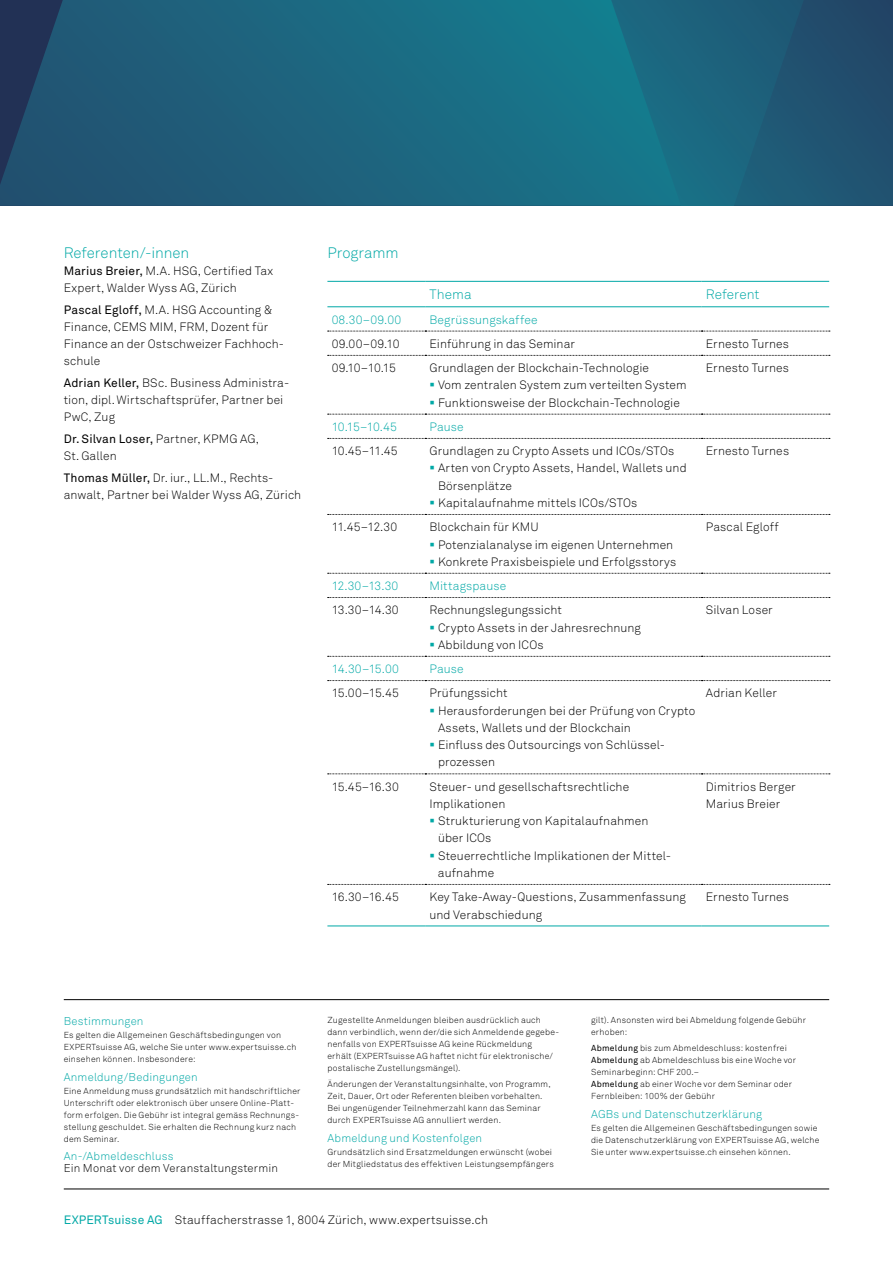
<style>
.page{position:relative;width:893px;height:1263px;background:#fff}
.page>*{position:absolute;margin:0;border:0;box-sizing:border-box;transform-origin:0 0}
.t1{font:15px "Akkurat Light Pro";color:#00a8a6}
.t2{font:13.5px "Akkurat Light Pro";letter-spacing:.005em;color:#00a8a6}
.t3{font:12px/17.2px "Akkurat Light Pro";letter-spacing:.01em;color:#000}
.t4{font:12px "Akkurat Light Pro";letter-spacing:.01em;color:#00a8a6}
.t5{font:12px "Akkurat Pro";letter-spacing:.01em;color:#000}
.t6{font:11.25px "Akkurat Light Pro";letter-spacing:.015em;color:#00a8a6}
.t7{font:11.25px "Akkurat Light Pro";letter-spacing:.015em;color:#000}
.t8{font:8.7px/12px "Akkurat Light Pro";letter-spacing:.025em;color:#000}
.s1{font-family:"Akkurat Pro"}
.s2{font-family:"Akkurat Light Pro"}
.s3{font-family:"Akkurat Pro";color:#00a8a6}
</style>
<div class="page">
<hr style="left:64px;top:999px;width:765px;height:1px;background:#000">
<hr style="left:64px;top:1189px;width:765px;height:1px;background:#000">
<svg style="left:0;top:0;width:607px;height:206px;background:#1d627c"></svg>
<svg style="left:607px;top:0;width:286px;height:206px;background:#1d5e79"></svg>
<hr style="left:327px;top:281px;width:98px;height:1px;background:#00a8a6">
<hr style="left:425px;top:281px;width:277px;height:1px;background:#00a8a6">
<hr style="left:702px;top:281px;width:127px;height:1px;background:#00a8a6">
<hr style="left:327px;top:306px;width:98px;height:1px;background:#00a8a6">
<hr style="left:425px;top:306px;width:277px;height:1px;background:#00a8a6">
<hr style="left:702px;top:306px;width:127px;height:1px;background:#00a8a6">
<svg style="left:328px;top:331px;width:502px;height:1px"></svg>
<svg style="left:328px;top:355px;width:502px;height:1px"></svg>
<svg style="left:328px;top:414px;width:502px;height:1px"></svg>
<svg style="left:328px;top:438px;width:502px;height:1px"></svg>
<svg style="left:328px;top:514px;width:502px;height:1px"></svg>
<svg style="left:328px;top:573px;width:502px;height:1px"></svg>
<svg style="left:328px;top:597px;width:502px;height:1px"></svg>
<svg style="left:328px;top:656px;width:502px;height:1px"></svg>
<svg style="left:328px;top:680px;width:502px;height:1px"></svg>
<svg style="left:328px;top:774px;width:502px;height:1px"></svg>
<hr style="left:327px;top:926px;width:98px;height:1px;background:#00a8a6">
<hr style="left:425px;top:926px;width:277px;height:1px;background:#00a8a6">
<svg style="left:328px;top:884px;width:502px;height:1px"></svg>
<hr style="left:702px;top:926px;width:127px;height:1px;background:#00a8a6">
<p class="t1" style="left:64px;top:243px;width:127px">Referenten/-innen</p>
<p class="t3" style="left:64px;top:262px;width:211px"><span class="s1">Marius Breier,</span> M.A. HSG, Certified Tax<br>Expert, Walder Wyss AG, Zürich</p>
<p class="t3" style="left:64px;top:301px;width:222px"><span class="s1">Pascal Egloff,</span> M.A. HSG Accounting &amp;<br>Finance, CEMS MIM, FRM, Dozent für<br>Finance an der Ostschweizer Fachhoch&shy;schule</p>
<p class="t3" style="left:64px;top:374px;width:227px"><span class="s1">Adrian Keller,</span> BSc. Business Administra&shy;tion, dipl.Wirtschaftsprüfer, Partner bei<br>PwC, Zug</p>
<p class="t5" style="left:64px;top:432px;width:197px">Dr. Silvan Loser, <span class="s2">Partner, KPMG AG,</span></p>
<p class="t3" style="left:64px;top:445px;width:211px;line-height:21.5px">St. Gallen<br><span class="s1">Thomas Müller,</span> Dr. iur., LL.M., Rechts-</p>
<p class="t3" style="left:64px;top:486px;width:239px">anwalt, Partner bei Walder Wyss AG, Zürich</p>
<p class="t1" style="left:327px;top:243px;width:73px">Programm</p>
<p class="t2" style="left:429px;top:287px;width:44px">Thema</p>
<p class="t2" style="left:706px;top:287px;width:55px">Referent</p>
<p class="t4" style="left:332px;top:312px;width:71px">08.30–09.00</p>
<p class="t4" style="left:429px;top:312px;width:110px">Begrüssungskaffee</p>
<p class="t3" style="left:332px;top:335px;width:69px">09.00–09.10</p>
<p class="t3" style="left:429px;top:335px;width:147px">Einführung in das Seminar</p>
<p class="t3" style="left:706px;top:335px;width:85px">Ernesto Turnes</p>
<p class="t3" style="left:332px;top:360px;width:66px">09.10–10.15</p>
<p class="t3" style="left:438px;top:360px;width:250px;text-indent:-9px">Grundlagen der Blockchain-Technologie<br>Vom zentralen System zum verteilten System<br>Funktionsweise der Blockchain-Technologie</p>
<p class="t3" style="left:706px;top:360px;width:85px">Ernesto Turnes</p>
<p class="t4" style="left:332px;top:420px;width:67px">10.15–10.45</p>
<p class="t4" style="left:429px;top:420px;width:36px">Pause</p>
<p class="t3" style="left:332px;top:443px;width:67px">10.45–11.45</p>
<p class="t3" style="left:438px;top:443px;width:250px;text-indent:-9px">Grundlagen zu Crypto Assets und ICOs/STOs Arten von Crypto Assets, Handel, Wallets und Börsenplätze<br>Kapitalaufnahme mittels ICOs/STOs</p>
<p class="t3" style="left:706px;top:443px;width:85px">Ernesto Turnes</p>
<p class="t3" style="left:332px;top:519px;width:67px">11.45–12.30</p>
<p class="t3" style="left:438px;top:519px;width:240px;text-indent:-9px">Blockchain für KMU<br>Potenzialanalyse im eigenen Unternehmen<br>Konkrete Praxisbeispiele und Erfolgsstorys</p>
<p class="t3" style="left:706px;top:519px;width:74px">Pascal Egloff</p>
<p class="t4" style="left:332px;top:579px;width:68px">12.30–13.30</p>
<p class="t4" style="left:429px;top:579px;width:78px">Mittagspause</p>
<p class="t3" style="left:332px;top:602px;width:68px">13.30–14.30</p>
<p class="t3" style="left:438px;top:602px;width:204px;text-indent:-9px">Rechnungslegungssicht<br>Crypto Assets in der Jahresrechnung<br>Abbildung von ICOs</p>
<p class="t3" style="left:706px;top:602px;width:68px">Silvan Loser</p>
<p class="t4" style="left:332px;top:662px;width:69px">14.30–15.00</p>
<p class="t4" style="left:430px;top:662px;width:36px">Pause</p>
<p class="t3" style="left:332px;top:685px;width:69px">15.00–15.45</p>
<p class="t3" style="left:438px;top:685px;width:259px;text-indent:-9px">Prüfungssicht<br>Herausforderungen bei der Prüfung von Crypto<br>Assets, Wallets und der Blockchain<br>Einfluss des Outsourcings von Schlüssel&shy;prozessen</p>
<p class="t3" style="left:706px;top:685px;width:73px">Adrian Keller</p>
<p class="t3" style="left:332px;top:778px;width:69px">15.45–16.30</p>
<p class="t3" style="left:430px;top:778px;width:201px">Steuer- und gesellschaftsrechtliche<br>Implikationen</p>
<p class="t3" style="left:438px;top:812px;width:235px">Strukturierung von Kapitalaufnahmen über ICOs<br>Steuerrechtliche Implikationen der Mittel&shy;aufnahme</p>
<p class="t3" style="left:706px;top:778px;width:91px">Dimitrios Berger<br>Marius Breier</p>
<p class="t3" style="left:332px;top:889px;width:69px">16.30–16.45</p>
<p class="t3" style="left:429px;top:889px;width:258px">Key Take-Away-Questions, Zusammenfassung und Verabschiedung</p>
<p class="t3" style="left:706px;top:889px;width:85px">Ernesto Turnes</p>
<p class="t6" style="left:64px;top:1014px;width:81px">Bestimmungen</p>
<p class="t8" style="left:64px;top:1029px;width:234px">Es gelten die Allgemeinen Geschäftsbedingungen von<br>EXPERTsuisse AG, welche Sie unter www.expertsuisse.ch einsehen können. Insbesondere:</p>
<p class="t6" style="left:64px;top:1070px;width:135px">Anmeldung/Bedingungen</p>
<p class="t8" style="left:64px;top:1085px;width:238px">Eine Anmeldung muss grundsätzlich mit handschriftlicher Unterschrift oder elektronisch über unsere Online-Platt&shy;form erfolgen. Die Gebühr ist integral gemäss Rechnungs&shy;stellung geschuldet. Sie erhalten die Rechnung kurz nach dem Seminar.</p>
<p class="t6" style="left:64px;top:1149px;width:111px">An-/Abmeldeschluss</p>
<p class="t7" style="left:64px;top:1161px;width:216px">Ein Monat vor dem Veranstaltungstermin</p>
<p class="t8" style="left:327px;top:1014px;width:233px">Zugestellte Anmeldungen bleiben ausdrücklich auch dann verbindlich, wenn der/die sich Anmeldende gegebe&shy;nenfalls von EXPERTsuisse AG keine Rückmeldung<br>erhält (EXPERTsuisse AG haftet nicht für elektronische/ postalische Zustellungsmängel).</p>
<p class="t8" style="left:327px;top:1078px;width:225px">Änderungen der Veranstaltungsinhalte, von Programm, Zeit, Dauer, Ort oder Referenten bleiben vorbehalten.<br>Bei ungenügender Teilnehmerzahl kann das Seminar durch EXPERTsuisse AG annulliert werden.</p>
<p class="t6" style="left:327px;top:1131px;width:156px">Abmeldung und Kostenfolgen</p>
<p class="t8" style="left:327px;top:1146px;width:228px">Grundsätzlich sind Ersatzmeldungen erwünscht (wobei der Mitgliedstatus des effektiven Leistungsempfängers</p>
<p class="t8" style="left:591px;top:1014px;width:216px">gilt). Ansonsten wird bei Abmeldung folgende Gebühr erhoben:</p>
<p class="t8" style="left:591px;top:1042px;width:207px"><span class="s1">Abmeldung</span> bis zum Abmeldeschluss: kostenfrei <span class="s1">Abmeldung</span> ab Abmeldeschluss bis eine Woche vor Seminarbeginn: CHF 200.–<br><span class="s1">Abmeldung</span> ab einer Woche vor dem Seminar oder Fernbleiben: 100% der Gebühr</p>
<p class="t6" style="left:591px;top:1107px;width:173px">AGBs und Datenschutzerklärung</p>
<p class="t8" style="left:591px;top:1122px;width:230px">Es gelten die Allgemeinen Geschäftsbedingungen sowie die Datenschutzerklärung von EXPERTsuisse AG, welche<br>Sie unter www.expertsuisse.ch einsehen können.</p>
<p class="t3" style="left:64px;top:1211px;width:426px"><span class="s3">EXPERTsuisse AG</span> Stauffacherstrasse 1, 8004 Zürich, www.expertsuisse.ch</p>
</div>
